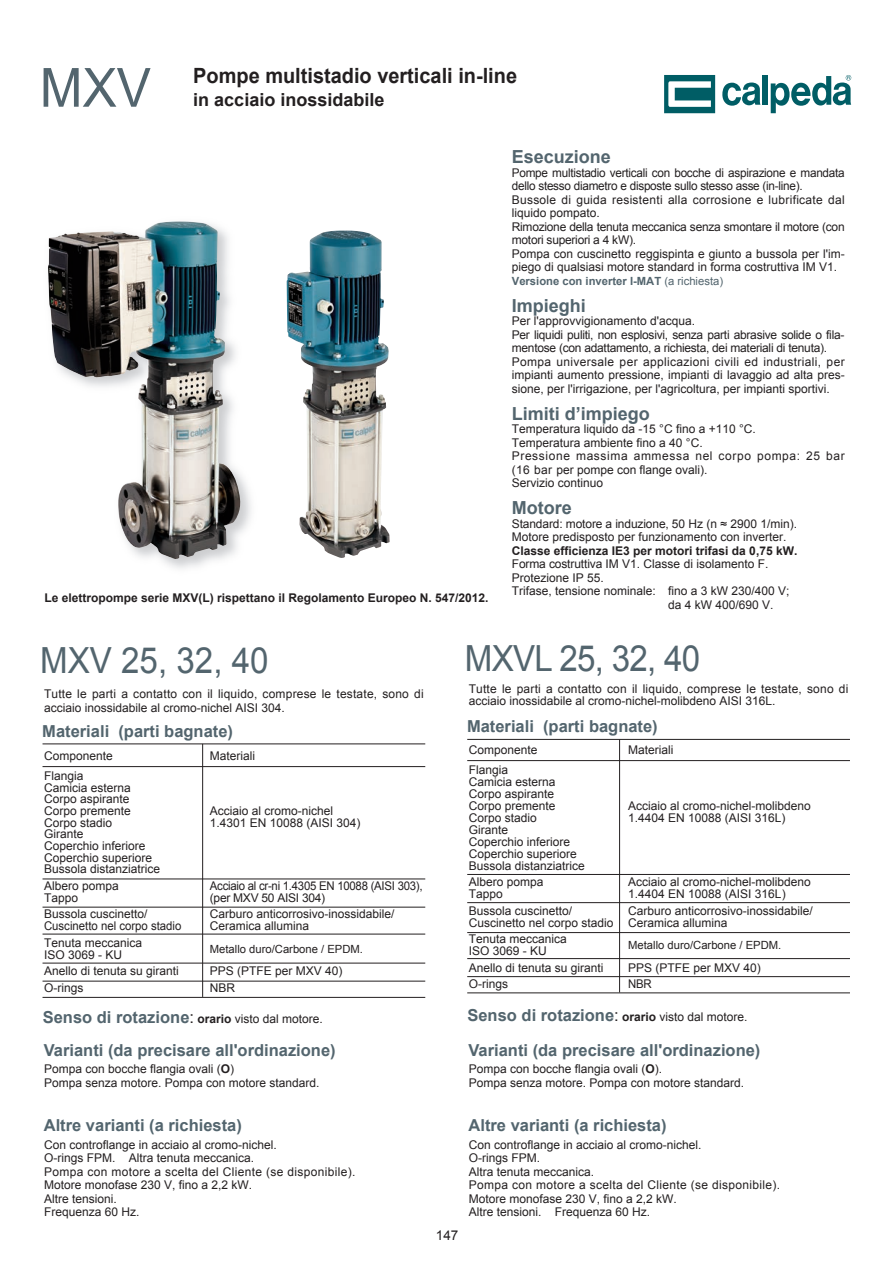
<style>
.page{position:relative;width:893px;height:1263px;background:#fff}
.page>*{position:absolute;margin:0;border:0;box-sizing:border-box;transform-origin:0 0}
.t1{font:54px "Arial";color:#53656e;scale:.95 1}
.t2{font:36px "Arial";letter-spacing:-.02em;color:#53656e;scale:.92 1}
.t3{font:700 21px "Arial";color:#231f20;scale:.95 1}
.t4{font:700 18px "Arial";color:#53656e}
.t5{font:700 18px "Arial";color:#231f20}
.t6{font:700 16.5px "Arial";color:#53656e}
.t7{font:13.5px "Arial";color:#231f20}
.t8{font:12px/13.5px "Arial";color:#231f20}
.t9{font:12px/13.5px "Arial";letter-spacing:-.02em;color:#231f20}
.t10{font:700 12px "Arial";color:#231f20}
.t11{font:12px "Arial";letter-spacing:-.02em;color:#231f20;scale:.95 1}
.t12{font:12px "Arial";color:#231f20;scale:.95 1}
.t13{font:11.25px "Arial";color:#231f20}
.t14{font:700 11.25px "Arial";color:#53656e}
.s1{font-weight:400}
.s2{font-weight:400;color:#231f20}
.s3{font-size:12px;color:#231f20}
.s4{font-weight:400;font-size:12px;color:#231f20}
.s5{font-weight:700}
</style>
<div class="page">
<div style="left:762px;top:75px;width:6px;height:30px;background:#005d65"></div>
<svg style="left:722px;top:82px;width:38px;height:24px"></svg>
<svg style="left:771px;top:75px;width:80px;height:38px"></svg>
<svg style="left:664px;top:75px;width:51px;height:38px"></svg>
<hr style="left:43px;top:744px;width:382px;height:1px;background:#231f20">
<hr style="left:43px;top:766px;width:382px;height:1px;background:#231f20">
<hr style="left:43px;top:981px;width:382px;height:1px;background:#231f20">
<hr style="left:43px;top:879px;width:382px;height:1px;background:#231f20">
<hr style="left:43px;top:907px;width:382px;height:1px;background:#231f20">
<hr style="left:43px;top:934px;width:382px;height:1px;background:#231f20">
<hr style="left:43px;top:963px;width:382px;height:1px;background:#231f20">
<hr style="left:43px;top:997px;width:382px;height:1px;background:#231f20">
<hr style="left:202px;top:744px;width:1px;height:253px;background:#231f20">
<img style="left:48px;top:221px;width:193px;height:338px">
<img style="left:287px;top:230px;width:103px;height:328px">
<hr style="left:467px;top:739px;width:383px;height:1px;background:#231f20">
<hr style="left:467px;top:760px;width:383px;height:1px;background:#231f20">
<hr style="left:467px;top:976px;width:383px;height:1px;background:#231f20">
<hr style="left:467px;top:874px;width:383px;height:1px;background:#231f20">
<hr style="left:467px;top:902px;width:383px;height:1px;background:#231f20">
<hr style="left:467px;top:932px;width:383px;height:1px;background:#231f20">
<hr style="left:467px;top:958px;width:383px;height:1px;background:#231f20">
<hr style="left:467px;top:993px;width:383px;height:1px;background:#231f20">
<hr style="left:619px;top:739px;width:1px;height:253px;background:#231f20">
<h1 class="t1" style="left:40px;top:58px;width:119px">MXV</h1>
<h3 class="t3" style="left:193px;top:64px;width:342px">Pompe multistadio verticali in-line</h3>
<h3 class="t5" style="left:193px;top:90px;width:193px">in acciaio inossidabile</h3>
<p class="t10" style="left:44px;top:592px;width:446px">Le elettropompe serie MXV(L) rispettano il Regolamento Europeo N. 547/2012.</p>
<h3 class="t4" style="left:512px;top:147px;width:101px">Esecuzione</h3>
<p class="t9" style="left:512px;top:166px;width:334px">Pompe multistadio verticali con bocche di aspirazione e mandata dello stesso diametro e disposte sullo stesso asse (in-line).<br>Bussole di guida resistenti alla corrosione e lubrificate dal liquido pompato.<br>Rimozione della tenuta meccanica senza smontare il motore (con motori superiori a 4 kW).<br>Pompa con cuscinetto reggispinta e giunto a bussola per l'im&shy;piego di qualsiasi motore standard in forma costruttiva IM V1.</p>
<p class="t14" style="left:512px;top:275px;width:213px">Versione con inverter I-MAT <span class="s1">(a richiesta)</span></p>
<h3 class="t4" style="left:512px;top:296px;width:76px">Impieghi</h3>
<p class="t8" style="left:512px;top:315px;width:334px">Per l'approvvigionamento d'acqua.<br>Per liquidi puliti, non esplosivi, senza parti abrasive solide o fila&shy;mentose (con adattamento, a richiesta, dei materiali di tenuta).<br>Pompa universale per applicazioni civili ed industriali, per impianti aumento pressione, impianti di lavaggio ad alta pres&shy;sione, per l'irrigazione, per l'agricoltura, per impianti sportivi.</p>
<h3 class="t4" style="left:512px;top:404px;width:140px">Limiti d’impiego</h3>
<p class="t8" style="left:512px;top:423px;width:334px">Temperatura liquido da -15 °C fino a +110 °C.<br>Temperatura ambiente fino a 40 °C.<br>Pressione massima ammessa nel corpo pompa: 25 bar (16 bar per pompe con flange ovali).<br>Servizio continuo</p>
<h3 class="t4" style="left:512px;top:498px;width:61px">Motore</h3>
<p class="t8" style="left:512px;top:517px;width:287px">Standard: motore a induzione, 50 Hz (n 2900 1/min).<br>Motore predisposto per funzionamento con inverter.</p>
<p class="t10" style="left:512px;top:544px;width:287px">Classe efficienza IE3 per motori trifasi da 0,75 kW.</p>
<p class="t8" style="left:512px;top:558px;width:258px">Forma costruttiva IM V1. Classe di isolamento F.</p>
<p class="t8" style="left:512px;top:571px;width:94px">Protezione IP 55.</p>
<p class="t8" style="left:512px;top:585px;width:279px">Trifase, tensione nominale: fino a 3 kW 230/400 V;</p>
<p class="t8" style="left:668px;top:598px;width:107px">da 4 kW 400/690 V.</p>
<h2 class="t2" style="left:40px;top:640px;width:250px">MXV 25, 32, 40</h2>
<h2 class="t2" style="left:465px;top:639px;width:257px">MXVL 25, 32, 40</h2>
<p class="t8" style="left:44px;top:687px;width:381px;line-height:14.2px">Tutte le parti a contatto con il liquido, comprese le testate, sono di acciaio inossidabile al cromo-nichel AISI 304.</p>
<h3 class="t6" style="left:42px;top:722px;width:192px">Materiali (parti bagnate)</h3>
<p class="t8" style="left:44px;top:749px;width:70px">Componente</p>
<p class="t8" style="left:210px;top:749px;width:47px">Materiali</p>
<p class="t8" style="left:44px;top:770px;width:88px;line-height:11.7px">Flangia<br>Camicia esterna<br>Corpo aspirante<br>Corpo premente</p>
<p class="t8" style="left:210px;top:804px;width:125px">Acciaio al cromo-nichel</p>
<p class="t8" style="left:44px;top:816px;width:70px">Corpo stadio</p>
<p class="t8" style="left:210px;top:816px;width:152px">1.4301 EN 10088 (AISI 304)</p>
<p class="t8" style="left:44px;top:828px;width:118px;line-height:11.7px">Girante<br>Coperchio inferiore<br>Coperchio superiore<br>Bussola distanziatrice</p>
<p class="t8" style="left:44px;top:879px;width:76px">Albero pompa</p>
<p class="t11" style="left:210px;top:879px;width:226px">Acciaio al cr-ni 1.4305 EN 10088 (AISI 303),</p>
<p class="t8" style="left:44px;top:891px;width:36px">Tappo</p>
<p class="t9" style="left:210px;top:891px;width:117px">(per MXV 50 AISI 304)</p>
<p class="t8" style="left:44px;top:908px;width:105px">Bussola cuscinetto/</p>
<p class="t8" style="left:210px;top:908px;width:186px">Carburo anticorrosivo-inossidabile/</p>
<p class="t12" style="left:44px;top:920px;width:146px">Cuscinetto nel corpo stadio</p>
<p class="t8" style="left:210px;top:920px;width:101px">Ceramica allumina</p>
<p class="t8" style="left:44px;top:937px;width:100px;line-height:12px">Tenuta meccanica<br>ISO 3069 - KU</p>
<p class="t13" style="left:210px;top:943px;width:155px">Metallo duro/Carbone / EPDM.</p>
<p class="t8" style="left:44px;top:965px;width:136px">Anello di tenuta su giranti</p>
<p class="t8" style="left:210px;top:965px;width:134px">PPS (PTFE per MXV 40)</p>
<p class="t8" style="left:44px;top:981px;width:41px">O-rings</p>
<p class="t8" style="left:210px;top:981px;width:27px">NBR</p>
<h3 class="t6" style="left:43px;top:1008px;width:281px">Senso di rotazione<span class="s2">:</span> <span class="s3">orario</span> <span class="s4">visto dal motore.</span></h3>
<p class="t8" style="left:469px;top:683px;width:381px;line-height:12px">Tutte le parti a contatto con il liquido, comprese le testate, sono di acciaio inossidabile al cromo-nichel-molibdeno AISI 316L.</p>
<h3 class="t6" style="left:467px;top:717px;width:192px">Materiali (parti bagnate)</h3>
<p class="t8" style="left:469px;top:743px;width:70px">Componente</p>
<p class="t8" style="left:628px;top:743px;width:47px">Materiali</p>
<p class="t8" style="left:469px;top:764px;width:88px;line-height:12px">Flangia<br>Camicia esterna<br>Corpo aspirante<br>Corpo premente</p>
<p class="t8" style="left:628px;top:799px;width:184px">Acciaio al cromo-nichel-molibdeno</p>
<p class="t8" style="left:469px;top:811px;width:70px">Corpo stadio</p>
<p class="t8" style="left:628px;top:811px;width:159px">1.4404 EN 10088 (AISI 316L)</p>
<p class="t8" style="left:469px;top:824px;width:118px;line-height:12px">Girante<br>Coperchio inferiore<br>Coperchio superiore<br>Bussola distanziatrice</p>
<p class="t8" style="left:469px;top:875px;width:76px">Albero pompa</p>
<p class="t8" style="left:628px;top:875px;width:184px">Acciaio al cromo-nichel-molibdeno</p>
<p class="t8" style="left:469px;top:887px;width:36px">Tappo</p>
<p class="t8" style="left:628px;top:887px;width:159px">1.4404 EN 10088 (AISI 316L)</p>
<p class="t8" style="left:469px;top:904px;width:105px">Bussola cuscinetto/</p>
<p class="t8" style="left:469px;top:905px;width:346px;line-height:12px;text-indent:159px">Carburo anticorrosivo-inossidabile/<br>Cuscinetto nel corpo stadio Ceramica allumina</p>
<p class="t8" style="left:469px;top:933px;width:100px;line-height:12px">Tenuta meccanica<br>ISO 3069 - KU</p>
<p class="t13" style="left:628px;top:939px;width:155px">Metallo duro/Carbone / EPDM.</p>
<p class="t8" style="left:469px;top:961px;width:136px">Anello di tenuta su giranti</p>
<p class="t8" style="left:628px;top:961px;width:134px">PPS (PTFE per MXV 40)</p>
<p class="t8" style="left:469px;top:977px;width:41px">O-rings</p>
<p class="t12" style="left:628px;top:977px;width:26px">NBR</p>
<h3 class="t6" style="left:467px;top:1006px;width:281px">Senso di rotazione<span class="s2">:</span> <span class="s3">orario</span> <span class="s4">visto dal motore.</span></h3>
<h3 class="t6" style="left:44px;top:1041px;width:293px">Varianti (da precisare all'ordinazione)</h3>
<h3 class="t6" style="left:468px;top:1041px;width:293px">Varianti (da precisare all'ordinazione)</h3>
<p class="t8" style="left:44px;top:1062px;width:277px">Pompa con bocche flangia ovali (<span class="s5">O</span>)<br>Pompa senza motore. Pompa con motore standard.</p>
<p class="t8" style="left:469px;top:1062px;width:277px">Pompa con bocche flangia ovali (<span class="s5">O</span>).<br>Pompa senza motore. Pompa con motore standard.</p>
<h3 class="t6" style="left:44px;top:1116px;width:200px">Altre varianti (a richiesta)</h3>
<h3 class="t6" style="left:468px;top:1116px;width:200px">Altre varianti (a richiesta)</h3>
<p class="t8" style="left:44px;top:1138px;width:313px">Con controflange in acciaio al cromo-nichel.<br>O-rings FPM. Altra tenuta meccanica.<br>Pompa con motore a scelta del Cliente (se disponibile).<br>Motore monofase 230 V, fino a 2,2 kW.<br>Altre tensioni.<br>Frequenza 60 Hz.</p>
<p class="t8" style="left:469px;top:1138px;width:313px">Con controflange in acciaio al cromo-nichel.<br>O-rings FPM.<br>Altra tenuta meccanica.<br>Pompa con motore a scelta del Cliente (se disponibile).<br>Motore monofase 230 V, fino a 2,2 kW.<br>Altre tensioni. Frequenza 60 Hz.</p>
<p class="t7" style="left:436px;top:1228px;width:24px">147</p>
</div>
